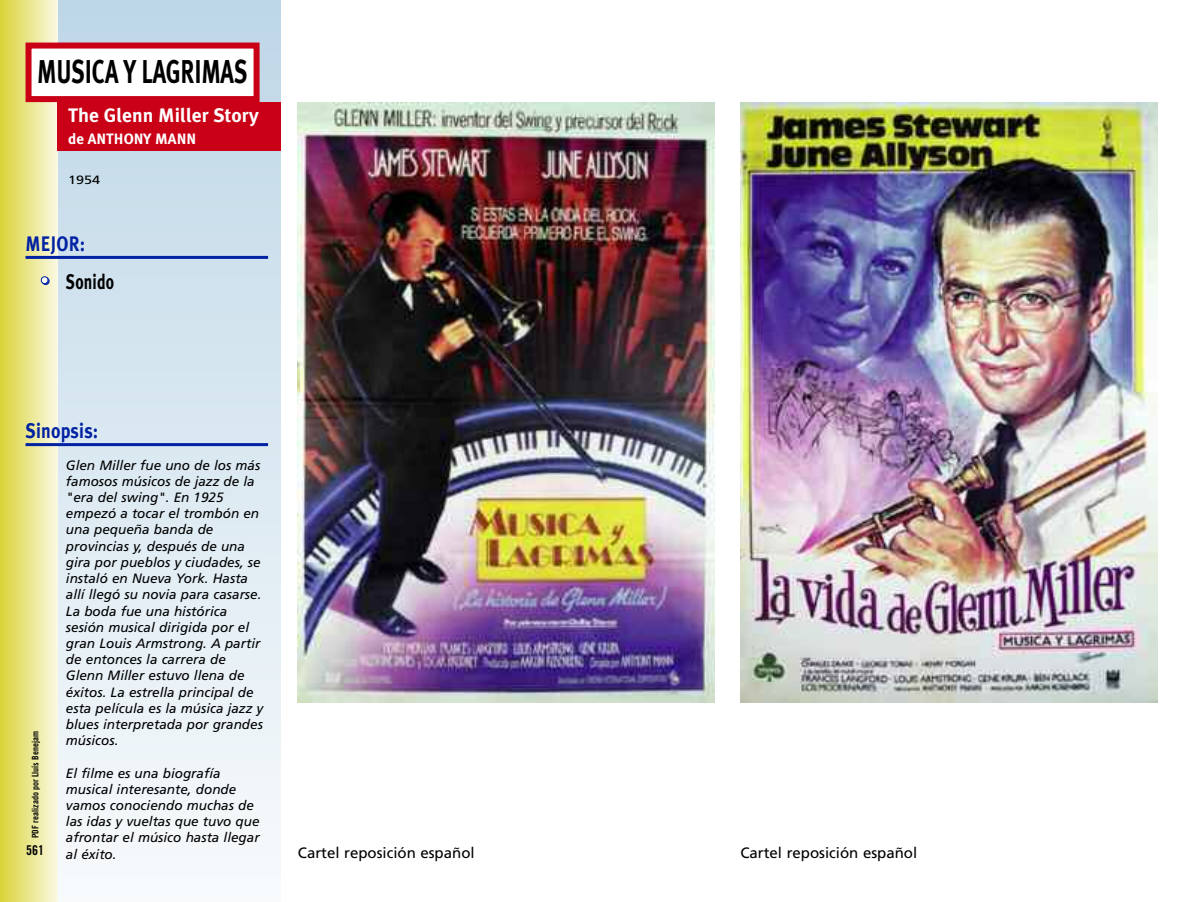
<style>
.page{position:relative;width:1200px;height:902px;background:#fff}
.page>*{position:absolute;margin:0;border:0;box-sizing:border-box;transform-origin:0 0}
.t1{font:700 33px "Meta Plus";letter-spacing:-.01em;color:#000;scale:.7 1}
.t2{font:700 21px "Meta Plus";letter-spacing:.01em;color:#0022a3;scale:.85 1}
.t3{font:700 21px "Meta Plus";letter-spacing:.01em;color:#000;scale:.75 1}
.t4{font:700 19.5px "Meta Plus";color:#fff}
.t5{font:15px "Frutiger";color:#000}
.t6{font:700 15px "Meta Plus";color:#fff}
.t7{font:italic 13.5px/16.2px "Frutiger";color:#000}
.t8{font:13.5px "Trade Gothic Bold Cond Twenty";color:#000}
.t9{font:12px "Frutiger";color:#000;scale:1.2 1}
.t10{font:9px "Trade Gothic Bold Cond Twenty";color:#000}
.s1{font-family:"Futura";font-weight:800;font-size:18px;color:#fff}
</style>
<div class="page">
<div style="left:0;top:0;width:281px;height:901px;background:linear-gradient(to bottom,#bdd5e6,#f8fbfd)"></div>
<div style="left:0;top:0;width:57px;height:901px;background:linear-gradient(to right,#dad437,#f9f8e0)"></div>
<div style="left:32px;top:49px;width:221px;height:47px;background:#fff"></div>
<div style="left:26px;top:43px;width:233px;height:59px;border:6px solid #ca0016"></div>
<div style="left:57px;top:102px;width:224px;height:49px;background:#ca0016"></div>
<hr style="left:26px;top:256px;width:242px;height:3px;background:#0022a3">
<img style="left:298px;top:102px;width:416px;height:600px">
<img style="left:740px;top:102px;width:417px;height:600px">
<hr style="left:26px;top:443px;width:242px;height:3px;background:#0022a3">
<h1 class="t1" style="left:37px;top:52px;width:302px">MUSICA Y LAGRIMAS</h1>
<h3 class="t4" style="left:68px;top:103px;width:192px">The Glenn Miller Story</h3>
<p class="t6" style="left:68px;top:130px;width:130px">de ANTHONY MANN</p>
<p class="t9" style="left:68px;top:175px;width:28px">1954</p>
<h2 class="t2" style="left:26px;top:231px;width:72px">MEJOR:</h2>
<h2 class="t3" style="left:37px;top:269px;width:104px"><span class="s1">•</span> Sonido</h2>
<h2 class="t2" style="left:26px;top:418px;width:87px">Sinopsis:</h2>
<p class="t7" style="left:66px;top:458px;width:199px">Glen Miller fue uno de los más famosos músicos de jazz de la "era del swing". En 1925 empezó a tocar el trombón en una pequeña banda de provincias y, después de una gira por pueblos y ciudades, se instaló en Nueva York. Hasta allí llegó su novia para casarse.<br>La boda fue una histórica sesión musical dirigida por el gran Louis Armstrong. A partir de entonces la carrera de<br>Glenn Miller estuvo llena de éxitos. La estrella principal de esta película es la música jazz y blues interpretada por grandes músicos.</p>
<p class="t7" style="left:66px;top:765px;width:195px">El filme es una biografía musical interesante, donde vamos conociendo muchas de las idas y vueltas que tuvo que afrontar el músico hasta llegar al éxito.</p>
<p class="t10" style="left:32px;top:838px;width:108px;rotate:-90deg">PDF realizado por Lluís Benejam</p>
<p class="t8" style="left:26px;top:845px;width:19px">561</p>
<p class="t5" style="left:298px;top:846px;width:178px">Cartel reposición español</p>
<p class="t5" style="left:740px;top:846px;width:178px">Cartel reposición español</p>
</div>
